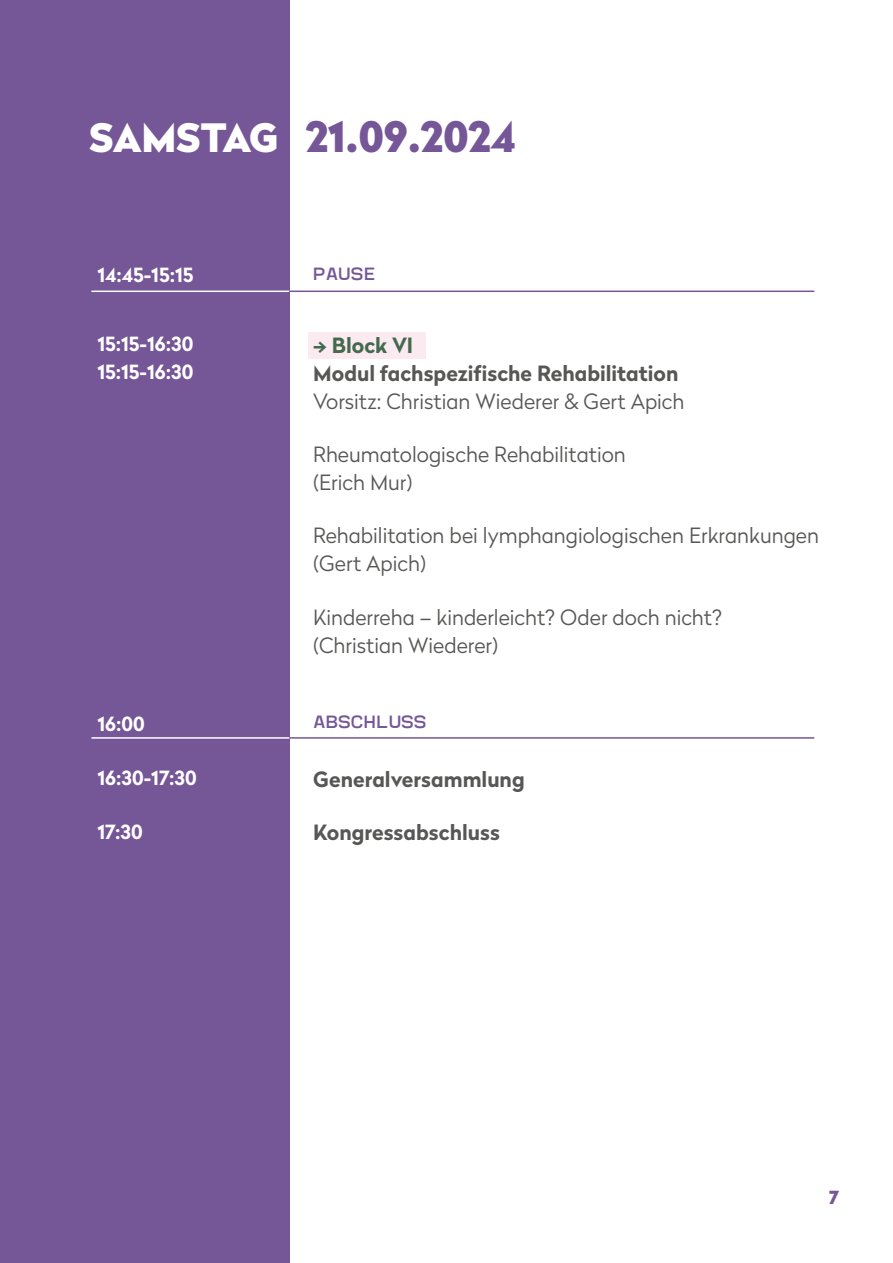
<style>
.page{position:relative;width:893px;height:1263px;background:#fff}
.page>*{position:absolute;margin:0;border:0;box-sizing:border-box;transform-origin:0 0}
.t1{font:900 41.85px "Radikal";color:#755697}
.t2{font:300 21px/27.9px "Radikal";color:#575756}
.t3{font:700 21px "Radikal";color:#575756}
.t4{font:500 21px "Compagnon";color:#755697}
.t5{font:700 21px "Radikal";color:#436a4f}
.t6{font:700 19.5px "Radikal";color:#fff}
.t7{font:900 18px "Radikal";color:#755697}
.s1{font-size:39px;color:#fff}
</style>
<div class="page">
<div style="left:308px;top:332px;width:117px;height:26px;background:#fceaf1"></div>
<div style="left:0;top:0;width:289px;height:1263px;background:#755697"></div>
<hr style="left:91px;top:291px;width:723px;height:1px;background:#fff">
<hr style="left:289px;top:291px;width:525px;height:1px;background:#755697">
<hr style="left:91px;top:737px;width:723px;height:2px;background:#fff">
<hr style="left:289px;top:737px;width:525px;height:2px;background:#755697">
<h1 class="t1" style="left:89px;top:106px;width:428px"><span class="s1">SAMSTAG</span> 21.09.2024</h1>
<p class="t6" style="left:97px;top:261px;width:98px">14:45-15:15</p>
<p class="t4" style="left:313px;top:260px;width:64px">PAUSE</p>
<p class="t6" style="left:97px;top:330px;width:97px">15:15-16:30</p>
<p class="t5" style="left:313px;top:330px;width:102px">-&gt; Block VI</p>
<p class="t6" style="left:97px;top:358px;width:97px">15:15-16:30</p>
<p class="t3" style="left:313px;top:358px;width:367px">Modul fachspezifische Rehabilitation</p>
<p class="t2" style="left:313px;top:386px;width:373px">Vorsitz: Christian Wiederer &amp; Gert Apich</p>
<p class="t2" style="left:313px;top:439px;width:314px">Rheumatologische Rehabilitation (Erich Mur)</p>
<p class="t2" style="left:313px;top:521px;width:507px">Rehabilitation bei lymphangiologischen Erkrankungen (Gert Apich)</p>
<p class="t2" style="left:313px;top:602px;width:410px">Kinderreha – kinderleicht? Oder doch nicht? (Christian Wiederer)</p>
<p class="t6" style="left:97px;top:709px;width:49px">16:00</p>
<p class="t4" style="left:313px;top:708px;width:115px">ABSCHLUSS</p>
<p class="t6" style="left:97px;top:764px;width:101px">16:30-17:30</p>
<p class="t3" style="left:313px;top:764px;width:213px">Generalversammlung</p>
<p class="t6" style="left:97px;top:818px;width:47px">17:30</p>
<p class="t3" style="left:313px;top:817px;width:188px">Kongressabschluss</p>
<p class="t7" style="left:829px;top:1184px;width:11px">7</p>
</div>
